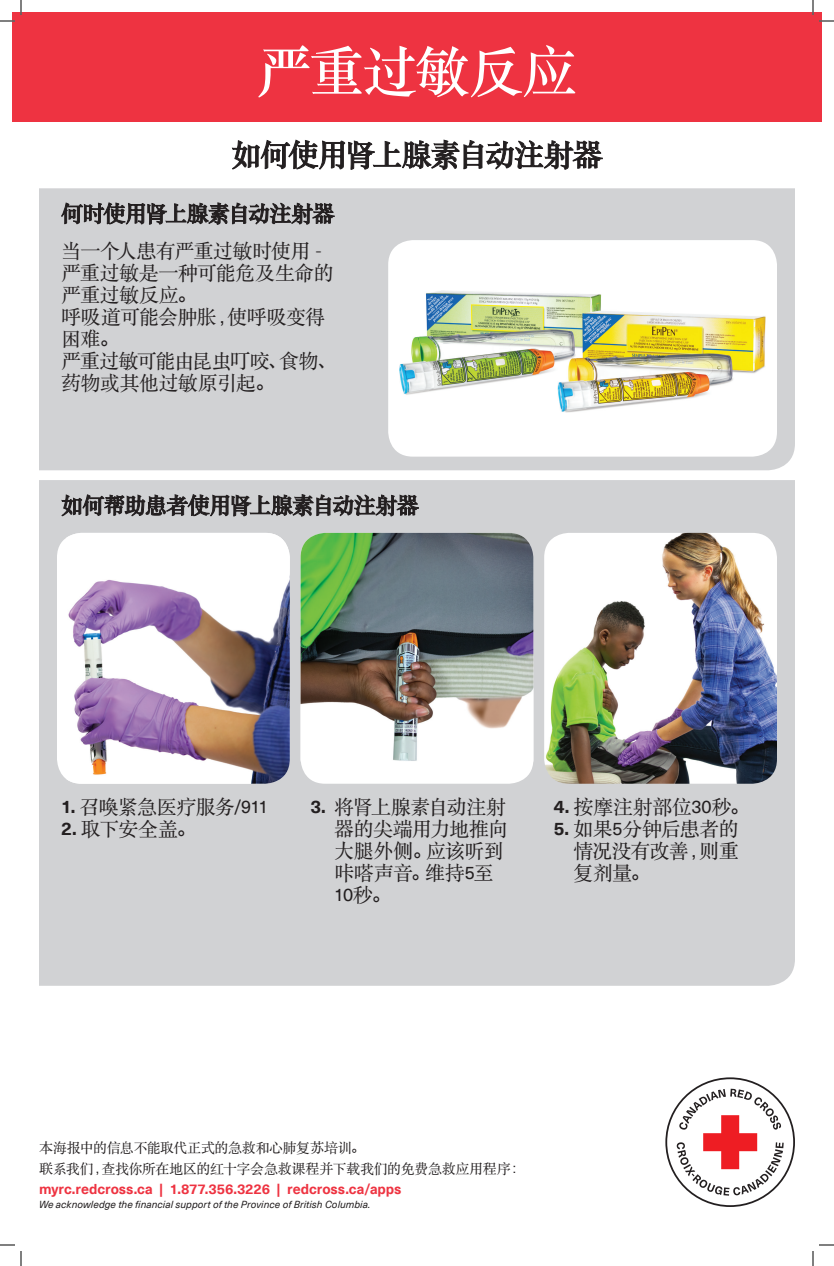
<style>
.page{position:relative;width:834px;height:1266px;background:#fff}
.page>*{position:absolute;margin:0;border:0;box-sizing:border-box;transform-origin:0 0}
.CO_HEAD{font:55px "ST Songti SC Bold";letter-spacing:-.035em;color:#fff}
.TEXT{font:20px/22px "ST Songti SC Regular";letter-spacing:-.03em;color:#231f20}
.TEXT-2{font:18px "Neue Haas Unica Pro";color:#231f20}
.CO_HEAD-2{font:14px "ST Songti SC Regular";letter-spacing:-.025em;color:#231f20}
.CO_HEAD-3{font:700 14px "Neue Haas Unica Pro";letter-spacing:-.005em;color:#ee3341}
.CO_HEAD-4{font:italic 10px "Neue Haas Unica Pro";letter-spacing:.005em;color:#231f20}
.s1{font-family:"Arial Unicode MS"}
.s2{font-family:"Neue Haas Unica Pro";font-weight:700;font-size:18px}
.s3{font-family:"Neue Haas Unica Pro";font-size:18px}
.s4{font-family:"ST Songti SC Regular";font-size:20px}
.s5{font-family:"Arial Unicode MS";font-size:20px}
</style>
<div class="page">
<svg style="left:665px;top:1077px;width:130px;height:130px"></svg>
<div style="left:12px;top:12px;width:810px;height:109px;background:#ee3341"></div>
<svg style="left:232px;top:140px;width:370px;height:30px"></svg>
<div style="left:39px;top:188px;width:756px;height:282px;background:#d1d2d4"></div>
<div style="left:39px;top:480px;width:756px;height:506px;background:#d1d2d4"></div>
<svg style="left:62px;top:203px;width:272px;height:22px;background:#7b797b"></svg>
<svg style="left:62px;top:495px;width:357px;height:22px;background:#7a787a"></svg>
<div style="left:388px;top:240px;width:389px;height:217px;background:#fff;border-radius:25px"></div>
<img style="left:400px;top:291px;width:365px;height:121px">
<div style="left:57px;top:533px;width:233px;height:251px;background:#fff;border-radius:25px"></div>
<img style="left:67px;top:533px;width:223px;height:251px">
<div style="left:301px;top:533px;width:232px;height:251px;background:#fff;border-radius:25px"></div>
<img style="left:301px;top:533px;width:232px;height:228px">
<img style="left:544px;top:533px;width:233px;height:251px">
<svg style="left:0;top:0;width:22px;height:22px"></svg>
<svg style="left:0;top:1244px;width:22px;height:22px"></svg>
<svg style="left:812px;top:0;width:22px;height:22px"></svg>
<svg style="left:812px;top:1244px;width:22px;height:22px"></svg>
<p class="CO_HEAD" style="left:257px;top:37px;width:322px">严重过敏反应</p>
<p class="TEXT" style="left:61px;top:239px;width:274px">当一个人患有严重过敏时使用 -严重过敏是一种可能危及生命的严重过敏反应<span class="s1">。</span></p>
<p class="TEXT" style="left:61px;top:305px;width:266px">呼吸道可能会肿胀<span class="s1">，</span>使呼吸变得困难<span class="s1">。</span></p>
<p class="TEXT" style="left:61px;top:349px;width:278px">严重过敏可能由昆虫叮咬<span class="s1">、</span>食物<span class="s1">、</span>药物或其他过敏原引起<span class="s1">。</span></p>
<p class="TEXT" style="left:61px;top:795px;width:209px"><span class="s2">1.</span> 召喚紧急医疗服务<span class="s3">/911</span></p>
<p class="TEXT" style="left:61px;top:817px;width:137px"><span class="s2">2.</span> 取下安全盖<span class="s1">。</span></p>
<p class="TEXT" style="left:334px;top:795px;width:175px;text-indent:-24px"><span class="s2">3.</span> 将肾上腺素自动注射器的尖端用力地推向大腿外侧<span class="s1">。</span>应该听到咔嗒声音<span class="s1">。</span>维持<span class="s3">5</span>至</p>
<p class="TEXT-2" style="left:334px;top:883px;width:59px">10<span class="s4">秒</span><span class="s5">。</span></p>
<p class="TEXT" style="left:554px;top:795px;width:198px"><span class="s2">4.</span> 按摩注射部位<span class="s3">30</span>秒<span class="s1">。</span></p>
<p class="TEXT" style="left:573px;top:817px;width:167px;text-align:justify;text-indent:-20px"><span class="s2">5.</span> 如果<span class="s3">5</span>分钟后患者的情况没有改善<span class="s1">，</span>则重复剂量<span class="s1">。</span></p>
<p class="CO_HEAD-2" style="left:39px;top:1139px;width:328px">本海报中的信息不能取代正式的急救和心肺复苏培训<span class="s1">。</span></p>
<p class="CO_HEAD-2" style="left:39px;top:1160px;width:484px">联系我们<span class="s1">，</span>查找你所在地区的红十字会急救课程并下载我们的免费急救应用程序<span class="s1">：</span></p>
<p class="CO_HEAD-3" style="left:39px;top:1181px;width:364px">myrc.redcross.ca | 1.877.356.3226 | redcross.ca/apps</p>
<p class="CO_HEAD-4" style="left:39px;top:1199px;width:333px">We acknowledge the financial support of the Province of British Columbia.</p>
</div>
